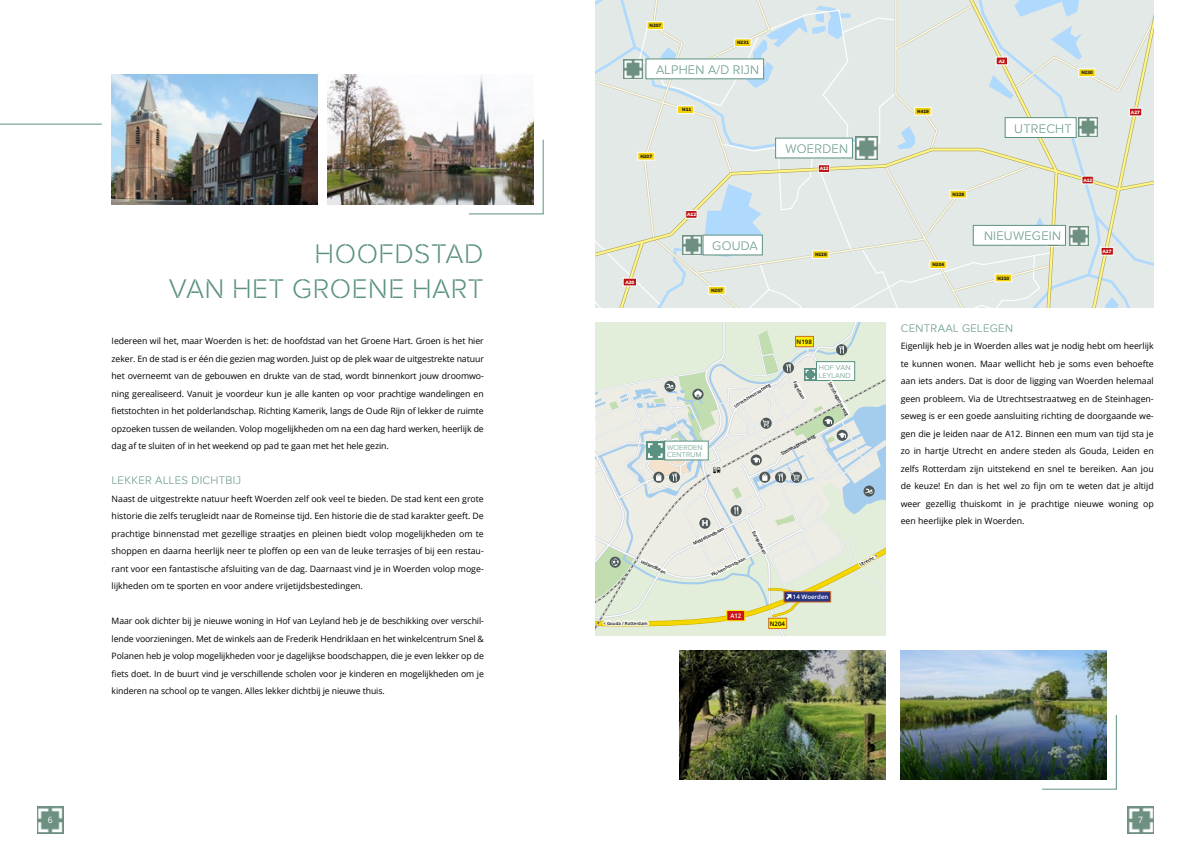
<style>
.page{position:relative;width:1191px;height:844px;background:#fff}
.page>*{position:absolute;margin:0;border:0;box-sizing:border-box;transform-origin:0 0}
.t1{font:28px/35px "Rafale BG";letter-spacing:.02em;color:#5a9181;text-align:right}
.t2{font:12.86px "Rafale BG";letter-spacing:.02em;color:#5a9181}
.t3{font:11.38px "Rafale BG";letter-spacing:.03em;color:#5a9181}
.t4{font:8.75px/17.5px "Open Sans";letter-spacing:-.005em;color:#000;text-align:justify}
.t5{font:8.75px "Open Sans";color:#fff}
.t6{font:900 8.4px "Muli";color:#fff}
.t7{font:7.35px/7.4px "Rafale BG";letter-spacing:.02em;color:#5a9181}
.t8{font:600 6.12px "Open Sans";color:#fff}
.t9{font:600 6.12px "Open Sans";color:#000}
.t10{font:900 4.55px "Muli";color:#1d1d1b}
.t11{font:900 4.55px "Muli";color:#fff}
.t12{font:600 4.38px "Open Sans";color:#000}
</style>
<div class="page">
<img style="left:37px;top:806px;width:26px;height:26px">
<img style="left:1127px;top:806px;width:26px;height:26px">
<img style="left:327px;top:74px;width:206px;height:130px">
<img style="left:112px;top:74px;width:205px;height:130px">
<img style="left:680px;top:650px;width:205px;height:129px">
<img style="left:900px;top:650px;width:206px;height:129px">
<svg style="left:595px;top:0;width:558px;height:308px;background:#dfe7e4"></svg>
<svg style="left:595px;top:147px;width:526px;height:111px;background:#dfe7e1"></svg>
<div style="left:818px;top:165px;width:11px;height:7px;background:#bb1414"></div>
<div style="left:818px;top:164px;width:12px;height:8px;border:1px solid #fff"></div>
<div style="left:623px;top:278px;width:13px;height:8px;background:#bb1414"></div>
<div style="left:685px;top:210px;width:12px;height:8px;background:#bb1414"></div>
<div style="left:685px;top:210px;width:12px;height:8px;border:1px solid #fff"></div>
<div style="left:1082px;top:176px;width:11px;height:8px;background:#bb1414"></div>
<div style="left:1081px;top:176px;width:12px;height:8px;border:1px solid #fff"></div>
<div style="left:1101px;top:247px;width:12px;height:8px;background:#bb1414"></div>
<div style="left:1100px;top:247px;width:13px;height:8px;border:1px solid #fff"></div>
<div style="left:1129px;top:108px;width:12px;height:8px;background:#bb1414"></div>
<div style="left:995px;top:274px;width:16px;height:8px;background:#f1cf00"></div>
<div style="left:930px;top:261px;width:16px;height:7px;background:#f1cf00"></div>
<div style="left:929px;top:260px;width:17px;height:9px;border:1px solid #fff"></div>
<div style="left:950px;top:190px;width:16px;height:8px;background:#f1cf00"></div>
<div style="left:949px;top:190px;width:17px;height:8px;border:1px solid #fff"></div>
<div style="left:812px;top:250px;width:17px;height:8px;background:#f1cf00"></div>
<div style="left:812px;top:250px;width:17px;height:8px;border:1px solid #fff"></div>
<div style="left:734px;top:39px;width:17px;height:8px;background:#f1cf00"></div>
<div style="left:734px;top:39px;width:17px;height:8px;border:1px solid #fff"></div>
<div style="left:638px;top:152px;width:16px;height:8px;background:#f1cf00"></div>
<div style="left:637px;top:152px;width:17px;height:8px;border:1px solid #fff"></div>
<div style="left:647px;top:22px;width:16px;height:7px;background:#f1cf00"></div>
<div style="left:647px;top:21px;width:16px;height:9px;border:1px solid #fff"></div>
<div style="left:708px;top:286px;width:17px;height:8px;background:#f1cf00"></div>
<div style="left:708px;top:286px;width:17px;height:8px;border:1px solid #fff"></div>
<div style="left:677px;top:106px;width:17px;height:8px;background:#f1cf00"></div>
<div style="left:677px;top:106px;width:17px;height:8px;border:1px solid #fff"></div>
<div style="left:914px;top:107px;width:17px;height:8px;background:#f1cf00"></div>
<div style="left:914px;top:107px;width:17px;height:8px;border:1px solid #fff"></div>
<div style="left:1078px;top:69px;width:17px;height:8px;background:#f1cf00"></div>
<div style="left:1078px;top:69px;width:17px;height:8px;border:1px solid #fff"></div>
<div style="left:996px;top:57px;width:11px;height:8px;background:#bb1414"></div>
<img style="left:1079px;top:118px;width:18px;height:19px">
<img style="left:1069px;top:226px;width:19px;height:19px">
<img style="left:855px;top:137px;width:22px;height:22px">
<img style="left:623px;top:60px;width:19px;height:19px">
<img style="left:682px;top:235px;width:19px;height:19px">
<img style="left:468px;top:139px;width:75px;height:75px">
<img style="left:1041px;top:714px;width:75px;height:75px">
<div style="left:703px;top:235px;width:59px;height:20px;background:#fff"></div>
<div style="left:973px;top:225px;width:92px;height:20px;background:#fff"></div>
<div style="left:973px;top:225px;width:92px;height:20px;border:1px solid #5a9181"></div>
<div style="left:646px;top:59px;width:117px;height:20px;background:#fff"></div>
<div style="left:646px;top:59px;width:118px;height:20px;border:1px solid #5a9181"></div>
<div style="left:775px;top:138px;width:77px;height:20px;background:#fff"></div>
<div style="left:1005px;top:118px;width:71px;height:19px;background:#fff"></div>
<div style="left:1005px;top:117px;width:71px;height:21px;border:1px solid #5a9181"></div>
<hr style="left:0;top:124px;width:102px;height:1px;background:#5a9181">
<svg style="left:595px;top:322px;width:290px;height:313px;background:#dde4d7"></svg>
<h1 class="t1" style="left:169px;top:237px;width:316px">HOOFDSTAD<br>VAN HET GROENE HART</h1>
<p class="t4" style="left:112px;top:332px;width:374px">Iedereen wil het, maar Woerden is het: de hoofdstad van het Groene Hart. Groen is het hier zeker. En de stad is er één die gezien mag worden. Juist op de plek waar de uitgestrekte natuur het overneemt van de gebouwen en drukte van de stad, wordt binnenkort jouw droomwo&shy;ning gerealiseerd. Vanuit je voordeur kun je alle kanten op voor prachtige wandelingen en fietstochten in het polderlandschap. Richting Kamerik, langs de Oude Rijn of lekker de ruimte opzoeken tussen de weilanden. Volop mogelijkheden om na een dag hard werken, heerlijk de dag af te sluiten of in het weekend op pad te gaan met het hele gezin.</p>
<h3 class="t3" style="left:112px;top:474px;width:131px">LEKKER ALLES DICHTBIJ</h3>
<p class="t4" style="left:112px;top:489px;width:374px">Naast de uitgestrekte natuur heeft Woerden zelf ook veel te bieden. De stad kent een grote historie die zelfs terugleidt naar de Romeinse tijd. Een historie die de stad karakter geeft. De prachtige binnenstad met gezellige straatjes en pleinen biedt volop mogelijkheden om te shoppen en daarna heerlijk neer te ploffen op een van de leuke terrasjes of bij een restau&shy;rant voor een fantastische afsluiting van de dag. Daarnaast vind je in Woerden volop moge&shy;lijkheden om te sporten en voor andere vrijetijdsbestedingen.</p>
<p class="t4" style="left:112px;top:612px;width:374px">Maar ook dichter bij je nieuwe woning in Hof van Leyland heb je de beschikking over verschil&shy;lende voorzieningen. Met de winkels aan de Frederik Hendriklaan en het winkelcentrum Snel &amp; Polanen heb je volop mogelijkheden voor je dagelijkse boodschappen, die je even lekker op de fiets doet. In de buurt vind je verschillende scholen voor je kinderen en mogelijkheden om je kinderen na school op te vangen. Alles lekker dichtbij je nieuwe thuis.</p>
<p class="t10" style="left:649px;top:22px;width:13px">N207</p>
<p class="t10" style="left:737px;top:39px;width:13px">N231</p>
<h2 class="t2" style="left:656px;top:63px;width:105px">ALPHEN A/D RIJN</h2>
<p class="t10" style="left:640px;top:153px;width:13px">N207</p>
<p class="t11" style="left:625px;top:279px;width:10px">A20</p>
<p class="t10" style="left:682px;top:106px;width:10px">N11</p>
<p class="t10" style="left:917px;top:108px;width:13px">N419</p>
<p class="t11" style="left:687px;top:211px;width:10px">A12</p>
<h2 class="t2" style="left:712px;top:239px;width:47px">GOUDA</h2>
<p class="t10" style="left:711px;top:287px;width:13px">N207</p>
<h2 class="t2" style="left:785px;top:142px;width:64px">WOERDEN</h2>
<p class="t11" style="left:819px;top:165px;width:10px">A12</p>
<p class="t10" style="left:815px;top:251px;width:13px">N228</p>
<p class="t10" style="left:952px;top:191px;width:13px">N228</p>
<p class="t10" style="left:932px;top:261px;width:13px">N204</p>
<p class="t11" style="left:998px;top:58px;width:8px">A2</p>
<p class="t10" style="left:1081px;top:69px;width:13px">N230</p>
<h2 class="t2" style="left:1014px;top:121px;width:59px">UTRECHT</h2>
<p class="t11" style="left:1083px;top:177px;width:10px">A12</p>
<p class="t11" style="left:1130px;top:109px;width:10px">A27</p>
<h2 class="t2" style="left:984px;top:229px;width:79px">NIEUWEGEIN</h2>
<p class="t10" style="left:997px;top:274px;width:13px">N210</p>
<p class="t11" style="left:1102px;top:248px;width:10px">A27</p>
<p class="t7" style="left:667px;top:443px;width:37px">WOERDEN<br>CENTRUM</p>
<p class="t12" style="left:733px;top:404px;width:43px;rotate:-32deg">Utrechtsestraatweg</p>
<p class="t9" style="left:796px;top:337px;width:17px">N198</p>
<p class="t12" style="left:797px;top:380px;width:22px;rotate:62deg">Fagellaan</p>
<p class="t7" style="left:818px;top:364px;width:33px">HOF VAN<br>LEYLAND</p>
<p class="t12" style="left:832px;top:380px;width:40px;rotate:62deg">Steinhagense weg</p>
<p class="t12" style="left:780px;top:451px;width:40px;rotate:-28deg">Steinhagense weg</p>
<p class="t12" style="left:642px;top:558px;width:29px;rotate:24deg">Hollandbaan</p>
<p class="t12" style="left:603px;top:620px;width:46px">&lt; Gouda / Rotterdam</p>
<p class="t6" style="left:701px;top:517px;width:8px">H</p>
<p class="t12" style="left:692px;top:541px;width:36px;rotate:-27deg">Middellandbaan</p>
<p class="t12" style="left:756px;top:529px;width:27px;rotate:62deg">Europabaan</p>
<p class="t12" style="left:710px;top:572px;width:39px;rotate:-26deg">Wuivenhorstbaan</p>
<p class="t8" style="left:730px;top:611px;width:13px">A12</p>
<p class="t9" style="left:770px;top:619px;width:17px">N204</p>
<p class="t8" style="left:793px;top:592px;width:37px">14 Woerden</p>
<p class="t12" style="left:858px;top:562px;width:21px;rotate:-27deg">Utrecht &gt;</p>
<h3 class="t3" style="left:900px;top:321px;width:114px">CENTRAAL GELEGEN</h3>
<p class="t4" style="left:900px;top:337px;width:255px">Eigenlijk heb je in Woerden alles wat je nodig hebt om heerlijk te kunnen wonen. Maar wellicht heb je soms even behoefte aan iets anders. Dat is door de ligging van Woerden helemaal geen probleem. Via de Utrechtsestraatweg en de Steinhagen&shy;seweg is er een goede aansluiting richting de doorgaande we&shy;gen die je leiden naar de A12. Binnen een mum van tijd sta je zo in hartje Utrecht en andere steden als Gouda, Leiden en zelfs Rotterdam zijn uitstekend en snel te bereiken. Aan jou de keuze! En dan is het wel zo fijn om te weten dat je altijd weer gezellig thuiskomt in je prachtige nieuwe woning op een heerlijke plek in Woerden.</p>
<p class="t5" style="left:48px;top:814px;width:6px">6</p>
<p class="t5" style="left:1138px;top:814px;width:6px">7</p>
</div>
